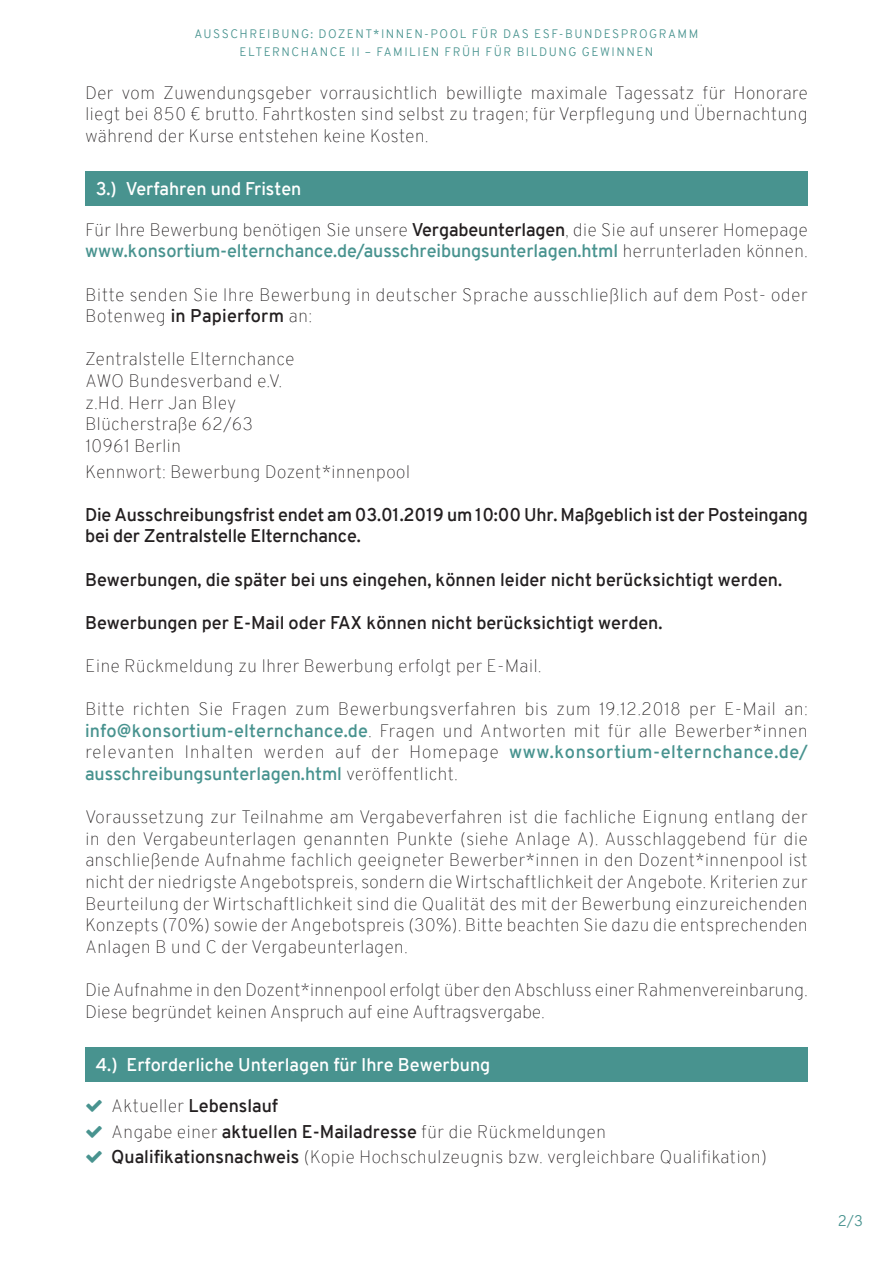
<style>
.page{position:relative;width:893px;height:1263px;background:#fff}
.page>*{position:absolute;margin:0;border:0;box-sizing:border-box;transform-origin:0 0}
.t1{font:200 18px/21.6px "Overpass";color:#231f20;text-align:justify}
.t2{font:18px/21.6px "Overpass";color:#231f20}
.t3{font:18px "Overpass";color:#fff}
.t4{font:300 15px "Overpass";color:#48938f}
.t5{font:300 12px/18px "Overpass";letter-spacing:.125em;color:#48938f;text-align:center}
.s1{font-weight:400}
.s2{font-weight:400;color:#48938f}
.s3{font-weight:200}
</style>
<div class="page">
<div style="left:85px;top:171px;width:723px;height:35px;background:#48938f"></div>
<div style="left:85px;top:1047px;width:723px;height:34px;background:#48938f"></div>
<p class="t5" style="left:195px;top:25px;width:505px">AUSSCHREIBUNG: DOZENT*INNEN-POOL FÜR DAS ESF-BUNDESPROGRAMM<br>ELTERNCHANCE II – FAMILIEN FRÜH FÜR BILDUNG GEWINNEN</p>
<p class="t1" style="left:85px;top:82px;width:724px">Der vom Zuwendungsgeber vorrausichtlich bewilligte maximale Tagessatz für Honorare liegt bei 850 € brutto. Fahrtkosten sind selbst zu tragen; für Verpflegung und Übernachtung während der Kurse entstehen keine Kosten.</p>
<p class="t3" style="left:96px;top:178px;width:207px">3.) Verfahren und Fristen</p>
<p class="t1" style="left:85px;top:219px;width:724px">Für Ihre Bewerbung benötigen Sie unsere <span class="s1">Vergabeunterlagen</span>, die Sie auf unserer Homepage <span class="s2">www.konsortium-elternchance.de/ausschreibungsunterlagen.html</span> herrunterladen können.</p>
<p class="t1" style="left:85px;top:284px;width:724px">Bitte senden Sie Ihre Bewerbung in deutscher Sprache ausschließlich auf dem Post- oder<br>Botenweg <span class="s1">in Papierform</span> an:</p>
<p class="t1" style="left:85px;top:348px;width:211px">Zentralstelle Elternchance</p>
<p class="t1" style="left:85px;top:370px;width:199px">AWO Bundesverband e.V.</p>
<p class="t1" style="left:85px;top:392px;width:153px">z.Hd. Herr Jan Bley</p>
<p class="t1" style="left:85px;top:413px;width:170px">Blücherstraße 62/63</p>
<p class="t1" style="left:85px;top:435px;width:98px">10961 Berlin</p>
<p class="t1" style="left:85px;top:461px;width:327px">Kennwort: Bewerbung Dozent*innenpool</p>
<p class="t2" style="left:85px;top:504px;width:724px">Die Ausschreibungsfrist endet am 03.01.2019 um 10:00 Uhr. Maßgeblich ist der Posteingang bei der Zentralstelle Elternchance.</p>
<p class="t2" style="left:85px;top:569px;width:698px">Bewerbungen, die später bei uns eingehen, können leider nicht berücksichtigt werden.</p>
<p class="t2" style="left:85px;top:612px;width:579px">Bewerbungen per E-Mail oder FAX können nicht berücksichtigt werden.</p>
<p class="t1" style="left:85px;top:655px;width:458px">Eine Rückmeldung zu Ihrer Bewerbung erfolgt per E-Mail.</p>
<p class="t1" style="left:85px;top:698px;width:724px">Bitte richten Sie Fragen zum Bewerbungsverfahren bis zum 19.12.2018 per E-Mail an: <span class="s2">info@konsortium-elternchance.de</span>. Fragen und Antworten mit für alle Bewerber*innen relevanten Inhalten werden auf der Homepage <span class="s2">www.konsortium-elternchance.de/ ausschreibungsunterlagen.html</span> veröffentlicht.</p>
<p class="t1" style="left:85px;top:806px;width:724px">Voraussetzung zur Teilnahme am Vergabeverfahren ist die fachliche Eignung entlang der in den Vergabeunterlagen genannten Punkte (siehe Anlage A). Ausschlaggebend für die anschließende Aufnahme fachlich geeigneter Bewerber*innen in den Dozent*innenpool ist nicht der niedrigste Angebotspreis, sondern die Wirtschaftlichkeit der Angebote. Kriterien zur Beurteilung der Wirtschaftlichkeit sind die Qualität des mit der Bewerbung einzureichenden Konzepts (70%) sowie der Angebotspreis (30%). Bitte beachten Sie dazu die entsprechenden Anlagen B und C der Vergabeunterlagen.</p>
<p class="t1" style="left:85px;top:979px;width:724px">Die Aufnahme in den Dozent*innenpool erfolgt über den Abschluss einer Rahmenvereinbarung.<br>Diese begründet keinen Anspruch auf eine Auftragsvergabe.</p>
<p class="t3" style="left:96px;top:1053px;width:396px">4.) Erforderliche Unterlagen für Ihre Bewerbung</p>
<p class="t2" style="left:111px;top:1095px;width:168px"><span class="s3">Aktueller</span> Lebenslauf</p>
<p class="t1" style="left:111px;top:1120px;width:496px">Angabe einer <span class="s1">aktuellen E-Mailadresse</span> für die Rückmeldungen</p>
<p class="t1" style="left:111px;top:1146px;width:657px"><span class="s1">Qualifikationsnachweis</span> (Kopie Hochschulzeugnis bzw. vergleichbare Qualifikation)</p>
<p class="t4" style="left:838px;top:1212px;width:27px">2/3</p>
</div>
